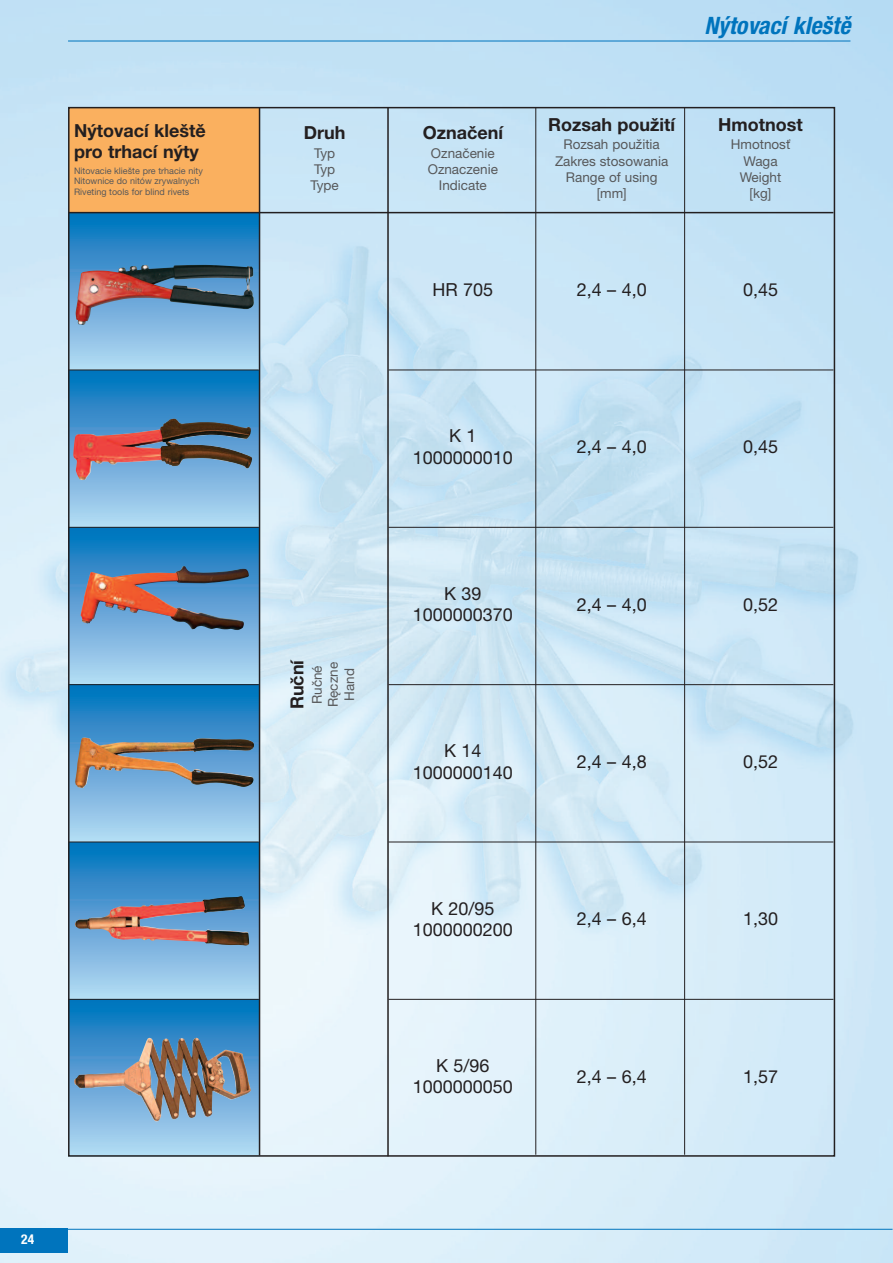
<style>
.page{position:relative;width:893px;height:1263px;background:#fff}
.page>*{position:absolute;margin:0;border:0;box-sizing:border-box;transform-origin:0 0}
.t1{font:italic 700 condensed 24px "Helvetica Neue LT Pro";color:#0074bd}
.t2{font:18px/21.6px "Helvetica Neue CE";color:#231f20;text-align:center}
.t3{font:700 18px/21.6px "Helvetica Neue CE";color:#231f20}
.t4{font:13.5px/16.2px "Helvetica Neue CE";color:#57585a;text-align:center}
.t5{font:700 condensed 13.5px "Helvetica Neue LT Pro";color:#fff}
.t6{font:9px/10.8px "Helvetica Neue CE";color:#57585a}
</style>
<div class="page">
<img style="left:0;top:0;width:893px;height:1263px">
<div style="left:0;top:1229px;width:68px;height:24px;background:#0074bd"></div>
<hr style="left:0;top:1229px;width:892px;height:1px;background:#0074bd">
<hr style="left:68px;top:41px;width:782px;height:1px;background:#0074bd">
<div style="left:70px;top:108px;width:189px;height:105px;background:#fab05f"></div>
<div style="left:68px;top:370px;width:191px;height:157px;background:linear-gradient(to bottom,#006ebb,#bad8f2)"></div>
<img style="left:73px;top:418px;width:179px;height:62px">
<div style="left:68px;top:527px;width:191px;height:158px;background:linear-gradient(to bottom,#006ebb,#b9d8f2)"></div>
<img style="left:80px;top:566px;width:169px;height:64px">
<div style="left:68px;top:685px;width:191px;height:157px;background:linear-gradient(to bottom,#016fbb,#bad8f3)"></div>
<img style="left:75px;top:737px;width:179px;height:51px">
<div style="left:68px;top:842px;width:191px;height:157px;background:linear-gradient(to bottom,#006fbb,#bad8f2)"></div>
<img style="left:75px;top:896px;width:174px;height:50px">
<svg style="left:68px;top:999px;width:191px;height:158px;background:#559fcf"></svg>
<img style="left:74px;top:1037px;width:177px;height:85px">
<hr style="left:68px;top:527px;width:191px;height:1px;background:#231f20">
<hr style="left:68px;top:684px;width:191px;height:1px;background:#231f20">
<hr style="left:68px;top:842px;width:191px;height:1px;background:#231f20">
<hr style="left:68px;top:999px;width:191px;height:1px;background:#231f20">
<hr style="left:388px;top:370px;width:445px;height:1px;background:#231f20">
<hr style="left:388px;top:527px;width:445px;height:1px;background:#231f20">
<hr style="left:388px;top:684px;width:445px;height:1px;background:#231f20">
<hr style="left:388px;top:842px;width:445px;height:1px;background:#231f20">
<hr style="left:388px;top:999px;width:445px;height:1px;background:#231f20">
<hr style="left:387px;top:108px;width:2px;height:1048px;background:#231f20">
<hr style="left:535px;top:107px;width:1px;height:1048px;background:#231f20">
<hr style="left:684px;top:107px;width:1px;height:1048px;background:#231f20">
<div style="left:68px;top:213px;width:191px;height:157px;background:linear-gradient(to bottom,#016fbb,#bad8f3)"></div>
<img style="left:76px;top:265px;width:178px;height:60px">
<hr style="left:259px;top:108px;width:1px;height:1047px;background:#231f20">
<hr style="left:68px;top:212px;width:765px;height:1px;background:#231f20">
<hr style="left:68px;top:370px;width:191px;height:1px;background:#231f20">
<p class="t3" style="left:74px;top:121px;width:133px">Nýtovací kleště pro trhací nýty</p>
<p class="t6" style="left:74px;top:166px;width:130px">Nitovacie kliešte pre trhacie nity<br>Nitownice do nitów zrywalnych<br>Riveting tools for blind rivets</p>
<p class="t5" style="left:21px;top:1234px;width:15px">24</p>
<p class="t3" style="left:304px;top:124px;width:43px">Druh</p>
<p class="t4" style="left:310px;top:146px;width:30px;text-align:left">Typ<br>Typ<br>Type</p>
<p class="t3" style="left:288px;top:709px;width:51px;rotate:-90deg">Ruční</p>
<p class="t4" style="left:310px;top:707px;width:46px;rotate:-90deg">Ručné<br>Ręczne<br>Hand</p>
<p class="t3" style="left:423px;top:124px;width:82px">Označení</p>
<p class="t4" style="left:428px;top:146px;width:72px">Označenie<br>Oznaczenie<br>Indicate</p>
<p class="t2" style="left:432px;top:280px;width:62px">HR 705</p>
<h1 class="t1" style="left:704px;top:16px;width:148px">Nýtovací kleště</h1>
<p class="t3" style="left:548px;top:115px;width:129px">Rozsah použití</p>
<p class="t4" style="left:555px;top:138px;width:115px">Rozsah použitia<br>Zakres stosowania<br>Range of using [mm]</p>
<p class="t3" style="left:718px;top:115px;width:86px">Hmotnost</p>
<p class="t4" style="left:731px;top:138px;width:61px">Hmotnosť<br>Waga<br>Weight [kg]</p>
<p class="t2" style="left:577px;top:280px;width:72px">2,4 – 4,0</p>
<p class="t2" style="left:743px;top:280px;width:37px">0,45</p>
<p class="t2" style="left:413px;top:427px;width:102px">K 1<br>1000000010</p>
<p class="t2" style="left:413px;top:584px;width:102px">K 39<br>1000000370</p>
<p class="t2" style="left:413px;top:742px;width:102px">K 14<br>1000000140</p>
<p class="t2" style="left:413px;top:899px;width:102px">K 20/95<br>1000000200</p>
<p class="t2" style="left:413px;top:1056px;width:102px">K 5/96<br>1000000050</p>
<p class="t2" style="left:577px;top:438px;width:72px">2,4 – 4,0</p>
<p class="t2" style="left:577px;top:595px;width:72px">2,4 – 4,0</p>
<p class="t2" style="left:577px;top:752px;width:72px">2,4 – 4,8</p>
<p class="t2" style="left:577px;top:910px;width:72px">2,4 – 6,4</p>
<p class="t2" style="left:577px;top:1067px;width:72px">2,4 – 6,4</p>
<p class="t2" style="left:743px;top:438px;width:37px">0,45</p>
<p class="t2" style="left:743px;top:595px;width:37px">0,52</p>
<p class="t2" style="left:743px;top:752px;width:37px">0,52</p>
<p class="t2" style="left:743px;top:910px;width:37px">1,30</p>
<p class="t2" style="left:743px;top:1067px;width:37px">1,57</p>
</div>
